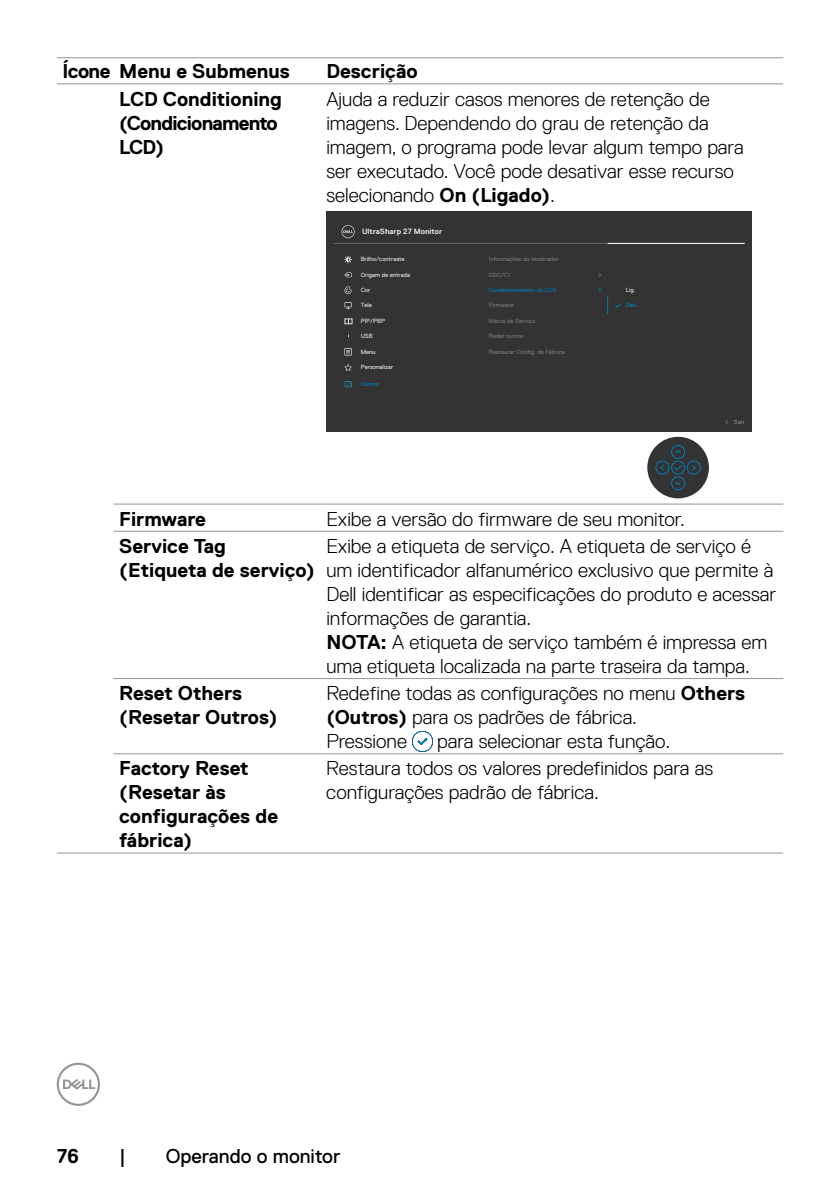
<style>
.page{position:relative;width:840px;height:1191px;background:#fff}
.page>*{position:absolute;margin:0;border:0;box-sizing:border-box;transform-origin:0 0}
.t1{font:300 20px/24px "Dell Replica";color:#000}
.t2{font:700 20px/24px "Dell Replica";color:#000}
.t3{font:700 20px/24px "Dell Replica";letter-spacing:-.04em;color:#000}
.t4{font:20px "Dell Replica";color:#000}
.t5{font:700 7.6px "Dell Replica";color:#e4e4e4}
.t6{font:6px "Dell Replica";color:#777}
.t7{font:6px "Dell Replica";color:#e4e4e4}
.t8{font:6px "Dell Replica";color:#007db8}
.t9{font:700 6px "Dell Replica";color:#777}
.s1{font-weight:700}
</style>
<div class="page">
<svg style="left:57px;top:1062px;width:43px;height:44px"></svg>
<hr style="left:57px;top:852px;width:56px;height:1px;background:#939598">
<hr style="left:57px;top:57px;width:56px;height:1px;background:#939598">
<hr style="left:113px;top:57px;width:207px;height:1px;background:#939598">
<hr style="left:320px;top:57px;width:462px;height:1px;background:#939598">
<hr style="left:57px;top:83px;width:56px;height:1px;background:#939598">
<hr style="left:113px;top:83px;width:207px;height:1px;background:#939598">
<hr style="left:320px;top:83px;width:462px;height:1px;background:#939598">
<hr style="left:113px;top:504px;width:207px;height:1px;background:#939598">
<hr style="left:320px;top:504px;width:462px;height:1px;background:#939598">
<hr style="left:113px;top:531px;width:207px;height:1px;background:#939598">
<hr style="left:320px;top:531px;width:462px;height:1px;background:#939598">
<hr style="left:113px;top:678px;width:207px;height:1px;background:#939598">
<hr style="left:320px;top:678px;width:462px;height:1px;background:#939598">
<hr style="left:113px;top:753px;width:207px;height:1px;background:#939598">
<hr style="left:320px;top:753px;width:462px;height:1px;background:#939598">
<hr style="left:113px;top:852px;width:207px;height:1px;background:#939598">
<hr style="left:320px;top:852px;width:462px;height:1px;background:#939598">
<div style="left:326px;top:211px;width:425px;height:220px;background:#333"></div>
<div style="left:647px;top:437px;width:61px;height:61px;background:#333;border-radius:50%"></div>
<hr style="left:333px;top:243px;width:411px;height:1px;background:#666">
<hr style="left:607px;top:243px;width:137px;height:1px;background:#fff">
<div style="left:671px;top:461px;width:13px;height:13px;border:1px solid #007db8;border-radius:50%"></div>
<div style="left:671px;top:476px;width:13px;height:14px;border:1px solid #007db8;border-radius:50%"></div>
<div style="left:671px;top:445px;width:13px;height:14px;border:1px solid #007db8;border-radius:50%"></div>
<div style="left:655px;top:461px;width:14px;height:13px;border:1px solid #007db8;border-radius:50%"></div>
<div style="left:686px;top:461px;width:14px;height:13px;border:1px solid #007db8;border-radius:50%"></div>
<svg style="left:675px;top:450px;width:6px;height:4px"></svg>
<svg style="left:660px;top:465px;width:4px;height:6px"></svg>
<svg style="left:673px;top:464px;width:9px;height:7px"></svg>
<svg style="left:615px;top:303px;width:6px;height:5px"></svg>
<svg style="left:607px;top:297px;width:1px;height:17px"></svg>
<svg style="left:341px;top:225px;width:13px;height:13px"></svg>
<svg style="left:344px;top:381px;width:7px;height:6px"></svg>
<svg style="left:345px;top:382px;width:6px;height:5px"></svg>
<svg style="left:344px;top:348px;width:7px;height:7px"></svg>
<svg style="left:345px;top:349px;width:6px;height:6px"></svg>
<svg style="left:344px;top:272px;width:7px;height:5px"></svg>
<svg style="left:344px;top:302px;width:7px;height:7px"></svg>
<svg style="left:344px;top:286px;width:8px;height:8px"></svg>
<svg style="left:344px;top:256px;width:7px;height:7px"></svg>
<svg style="left:344px;top:318px;width:8px;height:6px"></svg>
<svg style="left:344px;top:364px;width:8px;height:7px"></svg>
<img style="left:412px;top:731px;width:20px;height:20px">
<p class="t2" style="left:62px;top:59px;width:229px">Ícone Menu e Submenus</p>
<p class="t2" style="left:326px;top:59px;width:93px">Descrição</p>
<p class="t3" style="left:119px;top:87px;width:164px">LCD Conditioning (Condicionamento<br>LCD)</p>
<p class="t1" style="left:326px;top:87px;width:418px">Ajuda a reduzir casos menores de retenção de imagens. Dependendo do grau de retenção da imagem, o programa pode levar algum tempo para ser executado. Você pode desativar esse recurso selecionando <span class="s1">On (Ligado)</span>.</p>
<p class="t5" style="left:362px;top:227px;width:82px">UltraSharp 27 Monitor</p>
<p class="t7" style="left:360px;top:256px;width:45px">Brilho/contraste</p>
<p class="t7" style="left:360px;top:271px;width:51px">Origem de entrada</p>
<p class="t7" style="left:360px;top:287px;width:11px">Cor</p>
<p class="t7" style="left:360px;top:302px;width:13px">Tela</p>
<p class="t7" style="left:360px;top:332px;width:13px">USB</p>
<p class="t7" style="left:360px;top:318px;width:26px">PIP/PBP</p>
<p class="t7" style="left:360px;top:348px;width:17px">Menu</p>
<p class="t7" style="left:360px;top:364px;width:34px">Personalizar</p>
<p class="t8" style="left:360px;top:381px;width:20px">Outros</p>
<p class="t6" style="left:488px;top:256px;width:71px">Informações do mostrador</p>
<p class="t6" style="left:488px;top:271px;width:23px">DDC/CI</p>
<p class="t8" style="left:488px;top:287px;width:69px">Condicionamento do LCD</p>
<p class="t6" style="left:488px;top:302px;width:26px">Firmware</p>
<p class="t6" style="left:488px;top:318px;width:48px">Marca de Serviço</p>
<p class="t6" style="left:488px;top:332px;width:36px">Redef outros</p>
<p class="t6" style="left:488px;top:348px;width:78px">Restaurar Con g. de Fábrica</p>
<p class="t7" style="left:625px;top:287px;width:11px">Lig.</p>
<p class="t8" style="left:625px;top:302px;width:13px">Des.</p>
<p class="t9" style="left:733px;top:419px;width:13px">Sair</p>
<p class="t2" style="left:119px;top:507px;width:88px">Firmware</p>
<p class="t1" style="left:326px;top:507px;width:360px">Exibe a versão do firmware de seu monitor.</p>
<p class="t2" style="left:119px;top:534px;width:197px">Service Tag (Etiqueta de serviço)</p>
<p class="t1" style="left:326px;top:534px;width:451px">Exibe a etiqueta de serviço. A etiqueta de serviço é um identificador alfanumérico exclusivo que permite à Dell identificar as especificações do produto e acessar informações de garantia.<br><span class="s1">NOTA:</span> A etiqueta de serviço também é impressa em uma etiqueta localizada na parte traseira da tampa.</p>
<p class="t2" style="left:119px;top:681px;width:160px">Reset Others (Resetar Outros)</p>
<p class="t1" style="left:326px;top:681px;width:420px">Redefine todas as configurações no menu <span class="s1">Others (Outros)</span> para os padrões de fábrica.<br>Pressione</p>
<p class="t1" style="left:437px;top:729px;width:234px">para selecionar esta função.</p>
<p class="t2" style="left:119px;top:756px;width:160px">Factory Reset (Resetar às configurações de fábrica)</p>
<p class="t1" style="left:326px;top:756px;width:388px">Restaura todos os valores predefinidos para as configurações padrão de fábrica.</p>
<p class="t2" style="left:57px;top:1143px;width:24px">76</p>
<p class="t4" style="left:119px;top:1144px;width:8px">|</p>
<p class="t4" style="left:165px;top:1144px;width:176px">Operando o monitor</p>
</div>
